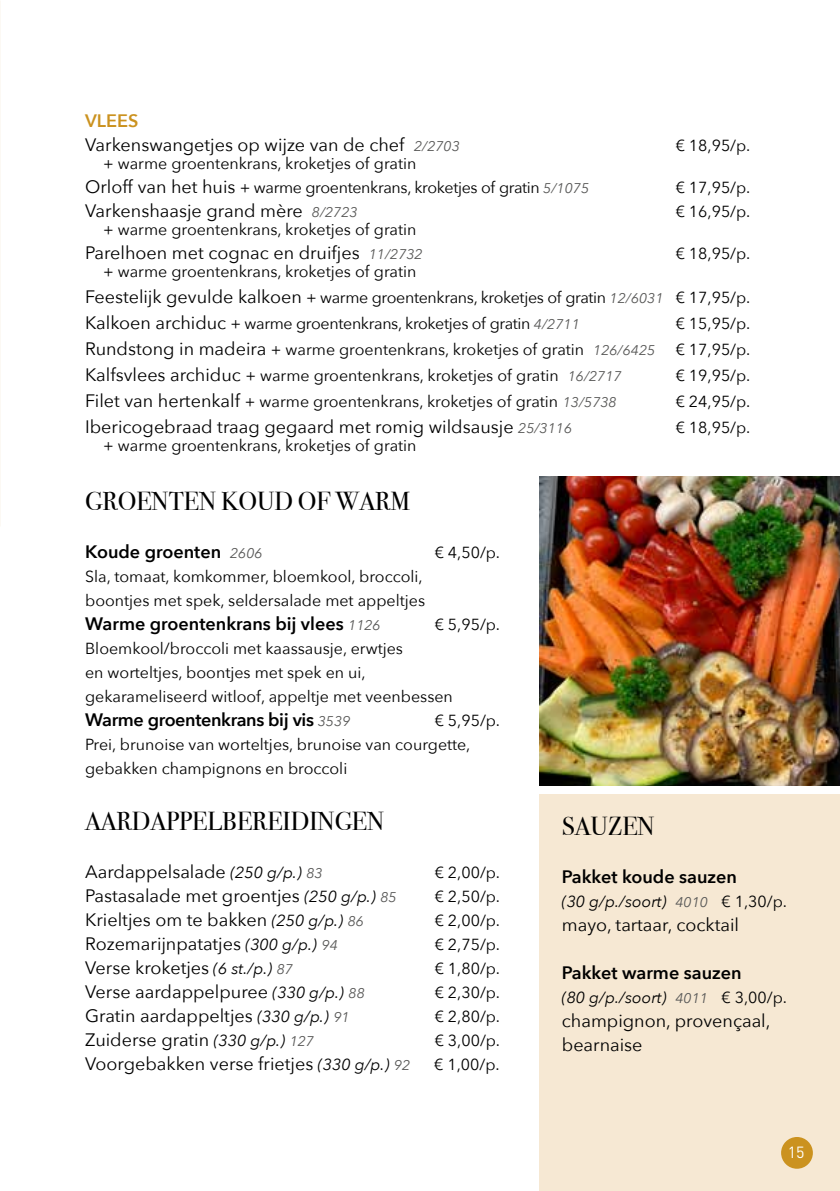
<style>
.page{position:relative;width:840px;height:1191px;background:#fff}
.page>*{position:absolute;margin:0;border:0;box-sizing:border-box;transform-origin:0 0}
.t1{font:26px "Bodoni Svty Two ITCTT";color:#000}
.t2{font:18px/24px "Avenir Next";color:#000}
.t3{font:600 18px "Avenir Next";color:#000}
.t4{font:600 18px "Avenir Next";letter-spacing:-.02em;color:#000}
.t5{font:16px/24px "Avenir Next";color:#000}
.t6{font:16px/26px "Avenir Next";letter-spacing:-.02em;color:#000}
.t7{font:italic 16px "Avenir Next";color:#000}
.t8{font:16px "DINOT";color:#fff}
.s1{font-weight:600;color:#cb921f}
.s2{font-style:italic;font-size:14px;color:#575756}
.s3{font-size:18px}
.s4{font-weight:400;font-style:italic;font-size:14px;color:#575756}
.s5{font-style:italic;font-size:16px}
.s6{font-size:14px;color:#575756}
.s7{font-style:normal}
</style>
<div class="page">
<div style="left:539px;top:794px;width:300px;height:397px;background:#f6e8d3"></div>
<img style="left:539px;top:477px;width:300px;height:308px">
<div style="left:780px;top:1137px;width:32px;height:31px;background:#cb921f;border-radius:50%"></div>
<p class="t2" style="left:85px;top:108px;width:376px"><span class="s1">VLEES<br></span>Varkenswangetjes op wijze van de chef <span class="s2">2/2703</span></p>
<p class="t6" style="left:85px;top:151px;width:505px;line-height:24px;text-indent:18px">+ warme groentenkrans, kroketjes of gratin<br><span class="s3">Orloff van het huis</span> + warme groentenkrans, kroketjes of gratin <span class="s2">5/1075</span></p>
<p class="t5" style="left:675px;top:133px;width:76px">€ 18,95/p.</p>
<p class="t5" style="left:675px;top:175px;width:76px">€ 17,95/p.</p>
<p class="t2" style="left:85px;top:198px;width:274px">Varkenshaasje grand mère <span class="s2">8/2723</span></p>
<p class="t5" style="left:675px;top:199px;width:76px">€ 16,95/p.</p>
<p class="t5" style="left:103px;top:217px;width:314px">+ warme groentenkrans, kroketjes of gratin</p>
<p class="t2" style="left:85px;top:240px;width:339px">Parelhoen met cognac en druifjes <span class="s2">11/2732</span></p>
<p class="t5" style="left:675px;top:241px;width:76px">€ 18,95/p.</p>
<p class="t6" style="left:85px;top:258px;width:666px;text-indent:18px">+ warme groentenkrans, kroketjes of gratin<br><span class="s3">Feestelijk gevulde kalkoen</span> + warme groentenkrans, kroketjes of gratin <span class="s2">12/6031</span> € 17,95/p.<br><span class="s3">Kalkoen archiduc</span> + warme groentenkrans, kroketjes of gratin <span class="s2">4/2711</span></p>
<p class="t5" style="left:675px;top:311px;width:76px">€ 15,95/p.</p>
<p class="t5" style="left:85px;top:337px;width:571px"><span class="s3">Rundstong in madeira</span> + warme groentenkrans, kroketjes of gratin <span class="s2">126/6425</span></p>
<p class="t5" style="left:675px;top:337px;width:76px">€ 17,95/p.</p>
<p class="t5" style="left:85px;top:363px;width:537px"><span class="s3">Kalfsvlees archiduc</span> + warme groentenkrans, kroketjes of gratin <span class="s2">16/2717</span></p>
<p class="t5" style="left:675px;top:363px;width:76px">€ 19,95/p.</p>
<p class="t5" style="left:85px;top:389px;width:532px"><span class="s3">Filet van hertenkalf</span> + warme groentenkrans, kroketjes of gratin <span class="s2">13/5738</span></p>
<p class="t5" style="left:675px;top:389px;width:76px">€ 24,95/p.</p>
<p class="t2" style="left:85px;top:414px;width:488px">Ibericogebraad traag gegaard met romig wildsausje <span class="s2">25/3116</span></p>
<p class="t5" style="left:675px;top:415px;width:76px">€ 18,95/p.</p>
<p class="t5" style="left:103px;top:433px;width:314px">+ warme groentenkrans, kroketjes of gratin</p>
<h1 class="t1" style="left:85px;top:480px;width:326px">GROENTEN KOUD OF WARM</h1>
<p class="t3" style="left:85px;top:536px;width:179px">Koude groenten <span class="s4">2606</span></p>
<p class="t5" style="left:434px;top:540px;width:67px">€ 4,50/p.</p>
<p class="t5" style="left:85px;top:564px;width:341px">Sla, tomaat, komkommer, bloemkool, broccoli, boontjes met spek, seldersalade met appeltjes</p>
<p class="t3" style="left:85px;top:608px;width:297px">Warme groentenkrans bij vlees <span class="s4">1126</span></p>
<p class="t5" style="left:434px;top:612px;width:67px">€ 5,95/p.</p>
<p class="t5" style="left:85px;top:636px;width:369px">Bloemkool/broccoli met kaassausje, erwtjes<br>en worteltjes, boontjes met spek en ui, gekarameliseerd witloof, appeltje met veenbessen</p>
<p class="t4" style="left:85px;top:704px;width:266px">Warme groentenkrans bij vis <span class="s4">3539</span></p>
<p class="t5" style="left:85px;top:708px;width:416px;text-indent:349px">€ 5,95/p.<br>Prei, brunoise van worteltjes, brunoise van courgette, gebakken champignons en broccoli</p>
<h1 class="t1" style="left:85px;top:799px;width:300px">AARDAPPELBEREIDINGEN</h1>
<p class="t2" style="left:85px;top:858px;width:239px">Aardappelsalade <span class="s5">(250 g/p.)</span> <span class="s2">83</span></p>
<p class="t5" style="left:434px;top:859px;width:67px">€ 2,00/p.</p>
<p class="t2" style="left:85px;top:882px;width:313px">Pastasalade met groentjes <span class="s5">(250 g/p.)</span> <span class="s2">85</span></p>
<p class="t5" style="left:434px;top:883px;width:67px">€ 2,50/p.</p>
<p class="t2" style="left:85px;top:906px;width:280px">Krieltjes om te bakken <span class="s5">(250 g/p.)</span> <span class="s2">86</span></p>
<p class="t5" style="left:434px;top:907px;width:67px">€ 2,00/p.</p>
<p class="t2" style="left:85px;top:930px;width:254px">Rozemarijnpatatjes <span class="s5">(300 g/p.)</span> <span class="s2">94</span></p>
<p class="t5" style="left:434px;top:931px;width:67px">€ 2,75/p.</p>
<p class="t2" style="left:85px;top:954px;width:209px">Verse kroketjes <span class="s5">(6 st./p.)</span> <span class="s2">87</span></p>
<p class="t5" style="left:434px;top:955px;width:67px">€ 1,80/p.</p>
<p class="t2" style="left:85px;top:978px;width:281px">Verse aardappelpuree <span class="s5">(330 g/p.)</span> <span class="s2">88</span></p>
<p class="t5" style="left:434px;top:979px;width:67px">€ 2,30/p.</p>
<p class="t2" style="left:85px;top:1002px;width:266px">Gratin aardappeltjes <span class="s5">(330 g/p.)</span> <span class="s2">91</span></p>
<p class="t5" style="left:434px;top:1003px;width:67px">€ 2,80/p.</p>
<p class="t2" style="left:85px;top:1026px;width:230px">Zuiderse gratin <span class="s5">(330 g/p.)</span> <span class="s2">127</span></p>
<p class="t5" style="left:434px;top:1027px;width:67px">€ 3,00/p.</p>
<p class="t2" style="left:85px;top:1050px;width:326px">Voorgebakken verse frietjes <span class="s5">(330 g/p.)</span> <span class="s2">92</span></p>
<p class="t5" style="left:434px;top:1051px;width:67px">€ 1,00/p.</p>
<h1 class="t1" style="left:561px;top:805px;width:94px">SAUZEN</h1>
<p class="t3" style="left:561px;top:861px;width:177px">Pakket koude sauzen</p>
<p class="t7" style="left:561px;top:888px;width:226px">(30 g/p./soort) <span class="s6">4010</span> <span class="s7">€ 1,30/p.</span></p>
<p class="t2" style="left:561px;top:912px;width:179px">mayo, tartaar, cocktail</p>
<p class="t3" style="left:561px;top:957px;width:181px">Pakket warme sauzen</p>
<p class="t7" style="left:561px;top:984px;width:226px">(80 g/p./soort) <span class="s6">4011</span> <span class="s7">€ 3,00/p.</span></p>
<p class="t2" style="left:561px;top:1008px;width:210px">champignon, provençaal, bearnaise</p>
<p class="t8" style="left:787px;top:1141px;width:18px">15</p>
</div>
